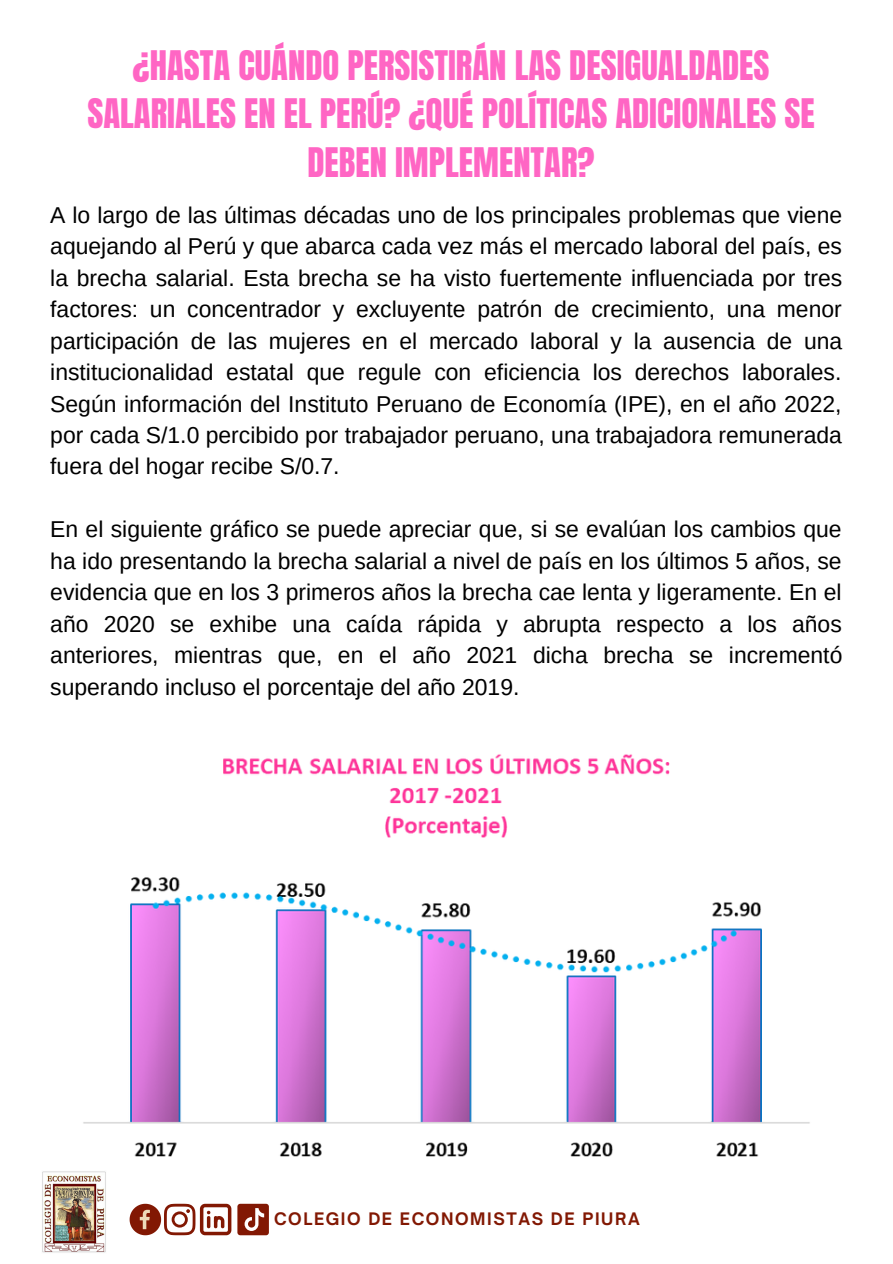
<style>
.page{position:relative;width:893px;height:1264px;background:#fff}
.page>*{position:absolute;margin:0;border:0;box-sizing:border-box;transform-origin:0 0}
.t1{font:34.65px/48.4px "Anton";color:#ff66c4;text-align:center}
.t2{font:22.95px/31.5px "Arimo";color:#000;text-align:justify}
.t3{font:700 16.5px "Open Sauce One";letter-spacing:.095em;color:#821803}
</style>
<div class="page">
<svg style="left:130px;top:1203px;width:101px;height:32px"></svg>
<svg style="left:237px;top:1203px;width:32px;height:32px"></svg>
<img style="left:42px;top:1171px;width:64px;height:81px">
<img style="left:64px;top:754px;width:746px;height:418px">
<h1 class="t1" style="left:87px;top:41px;width:728px">¿HASTA CUÁNDO PERSISTIRÁN LAS DESIGUALDADES<br>SALARIALES EN EL PERÚ? ¿QUÉ POLÍTICAS ADICIONALES SE<br>DEBEN IMPLEMENTAR?</h1>
<p class="t2" style="left:50px;top:199px;width:793px">A lo largo de las últimas décadas uno de los principales problemas que viene aquejando al Perú y que abarca cada vez más el mercado laboral del país, es la brecha salarial. Esta brecha se ha visto fuertemente influenciada por tres factores: un concentrador y excluyente patrón de crecimiento, una menor participación de las mujeres en el mercado laboral y la ausencia de una institucionalidad estatal que regule con eficiencia los derechos laborales.<br>Según información del Instituto Peruano de Economía (IPE), en el año 2022, por cada S/1.0 percibido por trabajador peruano, una trabajadora remunerada fuera del hogar recibe S/0.7.</p>
<p class="t2" style="left:50px;top:513px;width:793px">En el siguiente gráfico se puede apreciar que, si se evalúan los cambios que ha ido presentando la brecha salarial a nivel de país en los últimos 5 años, se evidencia que en los 3 primeros años la brecha cae lenta y ligeramente. En el año 2020 se exhibe una caída rápida y abrupta respecto a los años anteriores, mientras que, en el año 2021 dicha brecha se incrementó superando incluso el porcentaje del año 2019.</p>
<p class="t3" style="left:274px;top:1208px;width:367px">COLEGIO DE ECONOMISTAS DE PIURA</p>
</div>
